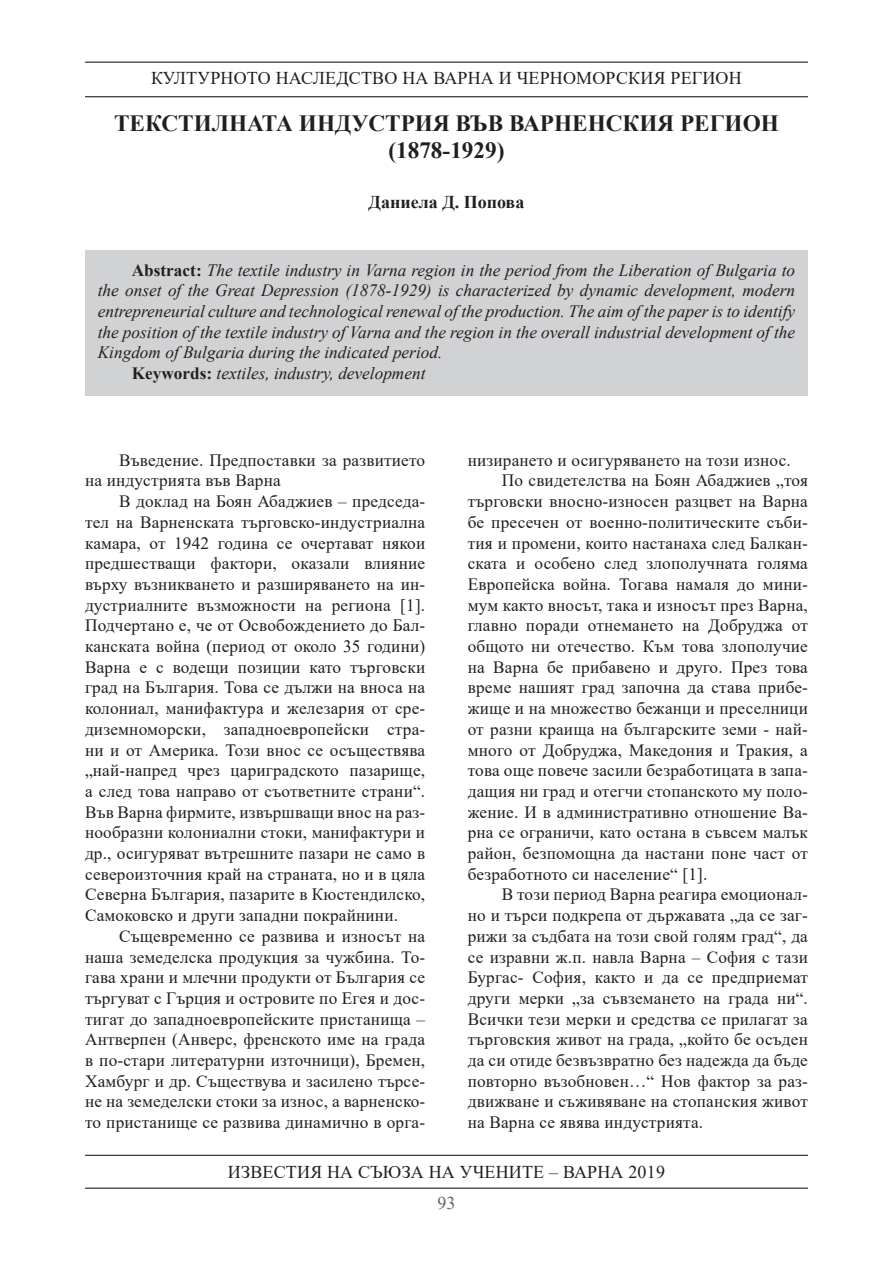
<style>
.page{position:relative;width:893px;height:1263px;background:#fff}
.page>*{position:absolute;margin:0;border:0;box-sizing:border-box;transform-origin:0 0}
.t1{font:700 23.25px/27.9px "Times New Roman";color:#231f20;text-align:center}
.t2{font:18px "Times New Roman";letter-spacing:.01em;color:#231f20}
.t3{font:700 18px "Times New Roman";color:#231f20}
.t4{font:18px "Times New Roman";color:#636366}
.t5{font:17.25px/20.7px "Times New Roman";letter-spacing:.01em;color:#231f20;text-align:justify}
.t6{font:italic 17.25px "Times New Roman";color:#231f20}
.s1{font-weight:700;font-style:normal}
</style>
<div class="page">
<hr style="left:85px;top:96px;width:723px;height:1px;background:#231f20">
<hr style="left:85px;top:62px;width:723px;height:1px;background:#231f20">
<hr style="left:85px;top:1155px;width:723px;height:1px;background:#231f20">
<hr style="left:85px;top:1187px;width:723px;height:2px;background:#231f20">
<div style="left:85px;top:251px;width:723px;height:124px;background:#d1d2d4"></div>
<div style="left:85px;top:354px;width:723px;height:42px;background:#d1d2d4"></div>
<p class="t2" style="left:151px;top:66px;width:592px">КУЛТУРНОТО НАСЛЕДСТВО НА ВАРНА И ЧЕРНОМОРСКИЯ РЕГИОН</p>
<h1 class="t1" style="left:114px;top:108px;width:666px">ТЕКСТИЛНАТА ИНДУСТРИЯ ВЪВ ВАРНЕНСКИЯ РЕГИОН (1878-1929)</h1>
<p class="t3" style="left:369px;top:189px;width:157px">Даниела Д. Попова</p>
<p class="t6" style="left:132px;top:258px;width:665px"><span class="s1">Abstract:</span> The textile industry in Varna region in the period from the Liberation of Bulgaria to</p>
<p class="t6" style="left:98px;top:279px;width:699px">the onset of the Great Depression (1878-1929) is characterized by dynamic development, modern</p>
<p class="t6" style="left:98px;top:299px;width:699px">entrepreneurial culture and technological renewal of the production. The aim of the paper is to identify</p>
<p class="t6" style="left:98px;top:320px;width:699px">the position of the textile industry of Varna and the region in the overall industrial development of the</p>
<p class="t6" style="left:98px;top:341px;width:346px">Kingdom of Bulgaria during the indicated period.</p>
<p class="t6" style="left:132px;top:361px;width:295px"><span class="s1">Keywords:</span> textiles, industry, development</p>
<p class="t5" style="left:85px;top:449px;width:342px;text-indent:34px">Въведение. Предпоставки за развитието на индустрията във Варна</p>
<p class="t5" style="left:85px;top:490px;width:342px;text-indent:34px">В доклад на Боян Абаджиев – председа&shy;тел на Варненската търговско-индустриална камара, от 1942 година се очертават някои предшестващи фактори, оказали влияние върху възникването и разширяването на ин&shy;дустриалните възможности на региона [1].<br>Подчертано е, че от Освобождението до Бал&shy;канската война (период от около 35 години)<br>Варна е с водещи позиции като търговски град на България. Това се дължи на вноса на колониал, манифактура и железария от сре&shy;диземноморски, западноевропейски стра&shy;ни и от Америка. Този внос се осъществява „най-напред чрез цариградското пазарище, а след това направо от съответните страни“.<br>Във Варна фирмите, извършващи внос на раз&shy;нообразни колониални стоки, манифактури и др., осигуряват вътрешните пазари не само в североизточния край на страната, но и в цяла Северна България, пазарите в Кюстендилско, Самоковско и други западни покрайнини.</p>
<p class="t5" style="left:85px;top:925px;width:342px;text-indent:34px">Същевременно се развива и износът на наша земеделска продукция за чужбина. То&shy;гава храни и млечни продукти от България се търгуват с Гърция и островите по Егея и дос&shy;тигат до западноевропейските пристанища – Антверпен (Анверс, френското име на града в по-стари литературни източници), Бремен, Хамбург и др. Съществува и засилено търсе&shy;не на земеделски стоки за износ, а варненско&shy;то пристанище се развива динамично в орга-</p>
<p class="t5" style="left:468px;top:449px;width:325px">низирането и осигуряването на този износ.</p>
<p class="t5" style="left:502px;top:470px;width:308px">По свидетелства на Боян Абаджиев „тоя</p>
<p class="t5" style="left:468px;top:490px;width:342px">търговски вносно-износен разцвет на Варна</p>
<p class="t5" style="left:468px;top:511px;width:342px">бе пресечен от военно-политическите съби-</p>
<p class="t5" style="left:468px;top:532px;width:342px">тия и промени, които настанаха след Балкан-</p>
<p class="t5" style="left:468px;top:552px;width:342px">ската и особено след злополучната голяма</p>
<p class="t5" style="left:468px;top:573px;width:342px">Европейска война. Тогава намаля до мини-</p>
<p class="t5" style="left:468px;top:594px;width:342px">мум както вносът, така и износът през Варна,</p>
<p class="t5" style="left:468px;top:615px;width:342px">главно поради отнемането на Добруджа от</p>
<p class="t5" style="left:468px;top:635px;width:342px">общото ни отечество. Към това злополучие</p>
<p class="t5" style="left:468px;top:656px;width:342px">на Варна бе прибавено и друго. През това</p>
<p class="t5" style="left:468px;top:677px;width:342px">време нашият град започна да става прибе-</p>
<p class="t5" style="left:468px;top:697px;width:342px">жище и на множество бежанци и преселници</p>
<p class="t5" style="left:468px;top:718px;width:342px">от разни краища на българските земи - най-</p>
<p class="t5" style="left:468px;top:739px;width:342px">много от Добруджа, Македония и Тракия, а</p>
<p class="t5" style="left:468px;top:759px;width:342px">това още повече засили безработицата в запа-</p>
<p class="t5" style="left:468px;top:780px;width:342px">дащия ни град и отегчи стопанското му поло-</p>
<p class="t5" style="left:468px;top:801px;width:342px">жение. И в административно отношение Ва-</p>
<p class="t5" style="left:468px;top:822px;width:342px">рна се ограничи, като остана в съвсем малък</p>
<p class="t5" style="left:468px;top:842px;width:342px">район, безпомощна да настани поне част от</p>
<p class="t5" style="left:468px;top:863px;width:241px">безработното си население“ [1].</p>
<p class="t5" style="left:502px;top:884px;width:308px">В този период Варна реагира емоционал-</p>
<p class="t5" style="left:468px;top:904px;width:342px">но и търси подкрепа от държавата „да се заг-</p>
<p class="t5" style="left:468px;top:925px;width:342px">рижи за съдбата на този свой голям град“, да</p>
<p class="t5" style="left:468px;top:946px;width:342px">се изравни ж.п. навла Варна – София с тази</p>
<p class="t5" style="left:468px;top:966px;width:342px">Бургас- София, както и да се предприемат</p>
<p class="t5" style="left:468px;top:987px;width:342px">други мерки „за съвземането на града ни“.</p>
<p class="t5" style="left:468px;top:1008px;width:342px">Всички тези мерки и средства се прилагат за</p>
<p class="t5" style="left:468px;top:1029px;width:342px">търговския живот на града, „който бе осъден</p>
<p class="t5" style="left:468px;top:1049px;width:342px">да си отиде безвъзвратно без надежда да бъде</p>
<p class="t5" style="left:468px;top:1070px;width:342px">повторно възобновен…“ Нов фактор за раз-</p>
<p class="t5" style="left:468px;top:1091px;width:342px">движване и съживяване на стопанския живот</p>
<p class="t5" style="left:468px;top:1111px;width:237px">на Варна се явява индустрията.</p>
<p class="t2" style="left:228px;top:1159px;width:439px">ИЗВЕСТИЯ НА СЪЮЗА НА УЧЕНИТЕ – ВАРНА 2019</p>
<p class="t4" style="left:437px;top:1190px;width:20px">93</p>
</div>
